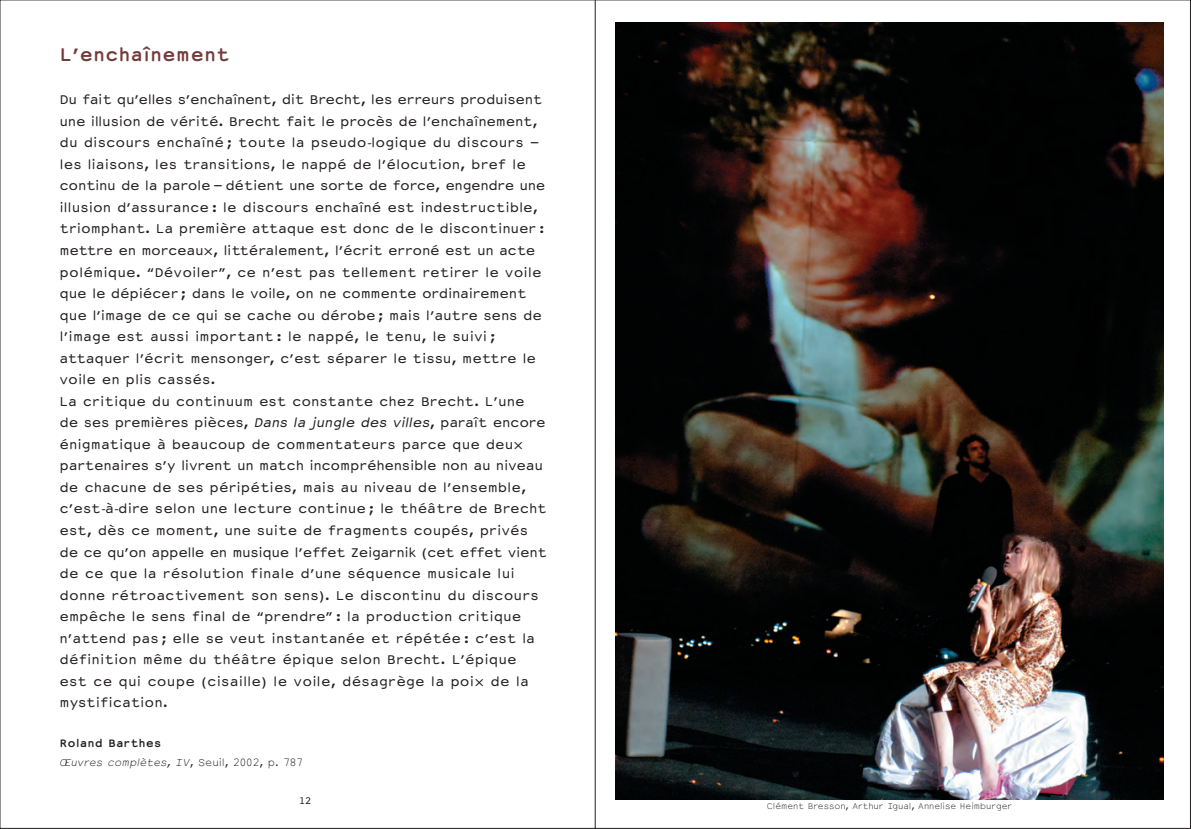
<style>
.page{position:relative;width:1191px;height:829px;background:#fff}
.page>*{position:absolute;margin:0;border:0;box-sizing:border-box;transform-origin:0 0}
.t1{font:700 17.5px "Courier Sans";color:#723c3a}
.t2{font:12.25px/21.5px "Courier Sans";color:#231f20}
.t3{font:700 10.5px "Courier Sans";color:#231f20}
.t4{font:italic 300 9.62px "Courier Sans";color:#231f20}
.t5{font:8.75px "Courier Sans";color:#231f20}
.t6{font:300 7.88px "Courier Sans";color:#231f20}
.s1{font-family:"VAG Rounded Std";font-weight:300;font-style:italic}
.s2{font-style:italic}
.s3{font-style:normal}
</style>
<div class="page">
<img style="left:615px;top:22px;width:548px;height:777px">
<hr style="left:595px;top:0;width:1px;height:828px;background:#231f20">
<h1 class="t1" style="left:60px;top:48px;width:172px">L’enchaînement</h1>
<p class="t2" style="left:59px;top:90px;width:489px">Du fait qu’elles s’enchaînent, dit Brecht, les erreurs produisent une illusion de vérité. Brecht fait le procès de l’enchaînement, du discours enchaîné ; toute la pseudo<span class="s1">-</span>logique du discours – les liaisons, les transitions, le nappé de l’élocution, bref le continu de la parole – détient une sorte de force, engendre une illusion d’assurance : le discours enchaîné est indestructible, triomphant. La première attaque est donc de le discontinuer : mettre en morceaux, littéralement, l’écrit erroné est un acte polémique. “Dévoiler”, ce n’est pas tellement retirer le voile que le dépiécer ; dans le voile, on ne commente ordinairement que l’image de ce qui se cache ou dérobe ; mais l’autre sens de l’image est aussi important : le nappé, le tenu, le suivi ; attaquer l’écrit mensonger, c’est séparer le tissu, mettre le voile en plis cassés.<br>La critique du continuum est constante chez Brecht. L’une<br>de ses premières pièces, <span class="s2">Dans la jungle des villes</span>, paraît encore énigmatique à beaucoup de commentateurs parce que deux partenaires s’y livrent un match incompréhensible non au niveau de chacune de ses péripéties, mais au niveau de l’ensemble, c’est<span class="s1">-</span>à<span class="s1">-</span>dire selon une lecture continue ; le théâtre de Brecht est, dès ce moment, une suite de fragments coupés, privés de ce qu’on appelle en musique l’effet Zeigarnik (cet effet vient de ce que la résolution finale d’une séquence musicale lui donne rétroactivement son sens). Le discontinu du discours empêche le sens final de “prendre” : la production critique n’attend pas ; elle se veut instantanée et répétée : c’est la définition même du théâtre épique selon Brecht. L’épique est ce qui coupe (cisaille) le voile, désagrège la poix de la mystification.</p>
<p class="t3" style="left:60px;top:739px;width:103px">Roland Barthes</p>
<p class="t4" style="left:60px;top:758px;width:245px">OEuvres complètes, IV<span class="s3">, Seuil, 2002, p. 787</span></p>
<p class="t5" style="left:299px;top:797px;width:14px">12</p>
<p class="t6" style="left:766px;top:803px;width:247px">Clément Bresson, Arthur Igual, Annelise Heimburger</p>
</div>
